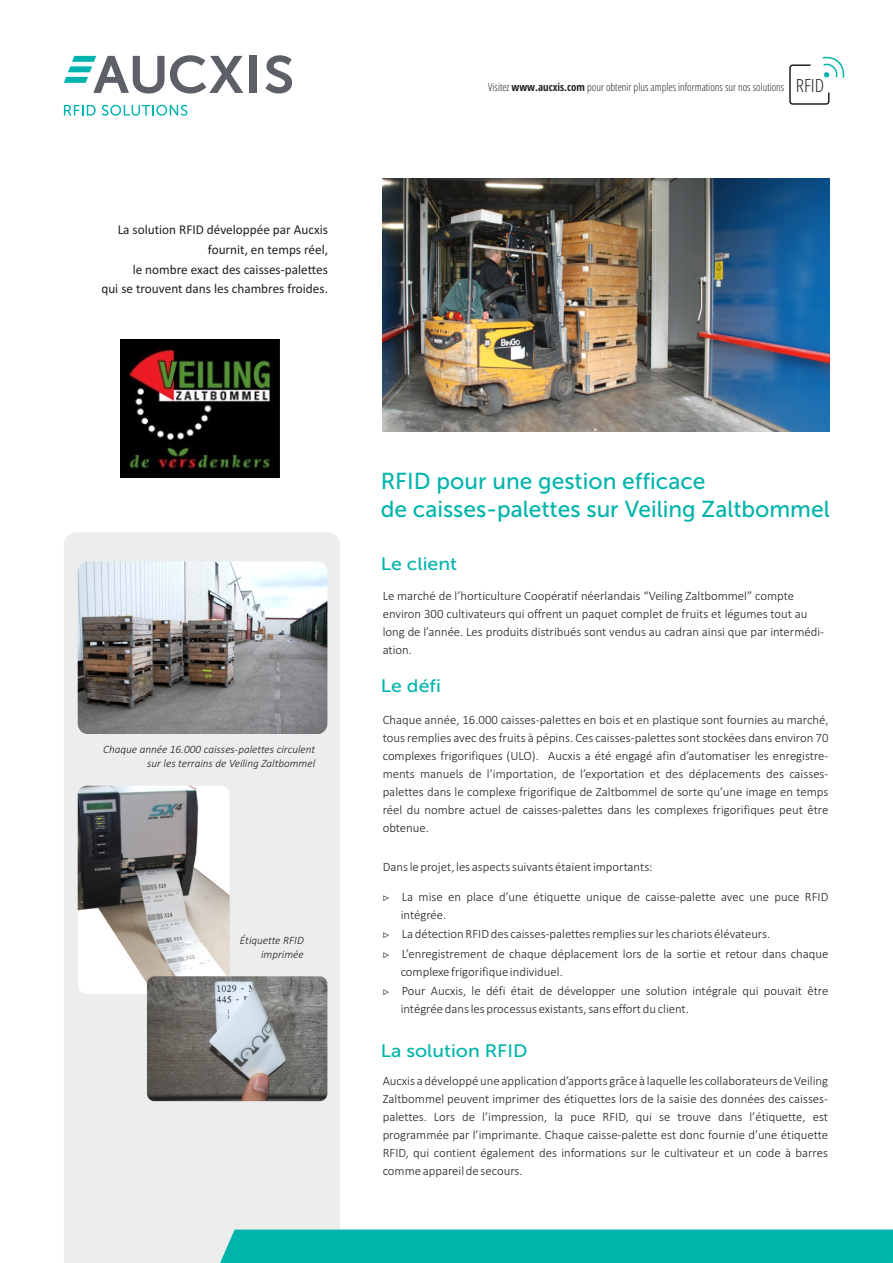
<style>
.page{position:relative;width:893px;height:1263px;background:#fff}
.page>*{position:absolute;margin:0;border:0;box-sizing:border-box;transform-origin:0 0}
.t1{font:22.95px/27.6px "Museo Sans 500";color:#00b4ab}
.t2{font:18px "Museo Sans 500";color:#00b4ab;scale:1.08 1}
.t3{font:13.5px/19.8px "Calibri";color:#231f20;text-align:right}
.t4{font:300 12.75px/18px "Calibri";color:#231f20}
.t5{font:italic 300 11.25px/13.8px "Calibri";color:#231f20;text-align:right}
.t6{font:300 condensed 10.95px "Open Sans";color:#231f20}
.s1{font-weight:700}
.s2{font-size:18.15px}
.s3{font-family:"MT Extra";font-weight:400;font-size:10.8px}
</style>
<div class="page">
<div style="left:64px;top:532px;width:276px;height:731px;background:#eceded"></div>
<div style="left:219px;top:1229px;width:674px;height:34px;background:#00b4ab"></div>
<img style="left:383px;top:178px;width:446px;height:254px">
<img style="left:121px;top:340px;width:159px;height:138px">
<img style="left:78px;top:786px;width:152px;height:208px;border-radius:9px">
<img style="left:147px;top:976px;width:180px;height:125px;border-radius:8px">
<img style="left:78px;top:561px;width:249px;height:173px;border-radius:11px">
<div style="left:250px;top:56px;width:7px;height:37px;background:#5d6167"></div>
<svg style="left:265px;top:55px;width:27px;height:39px"></svg>
<svg style="left:64px;top:55px;width:179px;height:39px"></svg>
<svg style="left:64px;top:105px;width:32px;height:11px"></svg>
<svg style="left:102px;top:105px;width:85px;height:11px"></svg>
<div style="left:789px;top:64px;width:40px;height:41px;border:1px solid #231f20;border-radius:3px"></div>
<div style="left:807px;top:57px;width:36px;height:36px;background:#fff;border-radius:50%"></div>
<svg style="left:822px;top:56px;width:23px;height:22px"></svg>
<p class="t3" style="left:101px;top:221px;width:228px">La solution RFID développée par Aucxis fournit, en temps réel,<br>le nombre exact des caisses-palettes<br>qui se trouvent dans les chambres froides.</p>
<p class="t6" style="left:488px;top:82px;width:337px">Visitez <span class="s1">www.aucxis.com</span> pour obtenir plus amples informations sur nos solutions <span class="s2">RFID</span></p>
<p class="t5" style="left:103px;top:743px;width:214px">Chaque année 16.000 caisses-palettes circulent sur les terrains de Veiling Zaltbommel</p>
<p class="t5" style="left:240px;top:935px;width:65px">Étiquette RFID imprimée</p>
<h1 class="t1" style="left:381px;top:470px;width:451px">RFID pour une gestion efficace<br>de caisses-palettes sur Veiling Zaltbommel</h1>
<h2 class="t2" style="left:381px;top:557px;width:72px">Le client</h2>
<p class="t4" style="left:383px;top:588px;width:443px">Le marché de l’horticulture Coopératif néerlandais “Veiling Zaltbommel” compte environ 300 cultivateurs qui offrent un paquet complet de fruits et légumes tout au long de l’année. Les produits distribués sont vendus au cadran ainsi que par intermédi&shy;ation.</p>
<h2 class="t2" style="left:381px;top:679px;width:57px">Le défi</h2>
<p class="t4" style="left:383px;top:712px;width:447px;text-align:justify">Chaque année, 16.000 caisses-palettes en bois et en plastique sont fournies au marché, tous remplies avec des fruits à pépins. Ces caisses-palettes sont stockées dans environ 70 complexes frigorifiques (ULO). Aucxis a été engagé afin d’automatiser les enregistre&shy;ments manuels de l’importation, de l’exportation et des déplacements des caisses&shy;palettes dans le complexe frigorifique de Zaltbommel de sorte qu’une image en temps réel du nombre actuel de caisses-palettes dans les complexes frigorifiques peut être obtenue.</p>
<p class="t4" style="left:383px;top:859px;width:271px">Dans le projet, les aspects suivants étaient importants:</p>
<p class="t4" style="left:401px;top:889px;width:429px;text-indent:-18px"><span class="s3">&gt;</span> La mise en place d’une étiquette unique de caisse-palette avec une puce RFID intégrée.</p>
<p class="t4" style="left:383px;top:925px;width:447px;line-height:19.5px"><span class="s3">&gt;</span> La détection RFID des caisses-palettes remplies sur les chariots élévateurs.<br><span class="s3">&gt;</span> L’enregistrement de chaque déplacement lors de la sortie et retour dans chaque</p>
<p class="t4" style="left:383px;top:963px;width:447px;line-height:19.5px;text-indent:18px">complexe frigorifique individuel.<br><span class="s3">&gt;</span> Pour Aucxis, le défi était de développer une solution intégrale qui pouvait être</p>
<p class="t4" style="left:401px;top:1001px;width:290px">intégrée dans les processus existants, sans effort du client.</p>
<h2 class="t2" style="left:381px;top:1044px;width:137px">La solution RFID</h2>
<p class="t4" style="left:383px;top:1073px;width:447px;text-align:justify">Aucxis a développé une application d’apports grâce à laquelle les collaborateurs de Veiling Zaltbommel peuvent imprimer des étiquettes lors de la saisie des données des caisses&shy;palettes. Lors de l’impression, la puce RFID, qui se trouve dans l’étiquette, est programmée par l’imprimante. Chaque caisse-palette est donc fournie d’une étiquette RFID, qui contient également des informations sur le cultivateur et un code à barres comme appareil de secours.</p>
</div>
